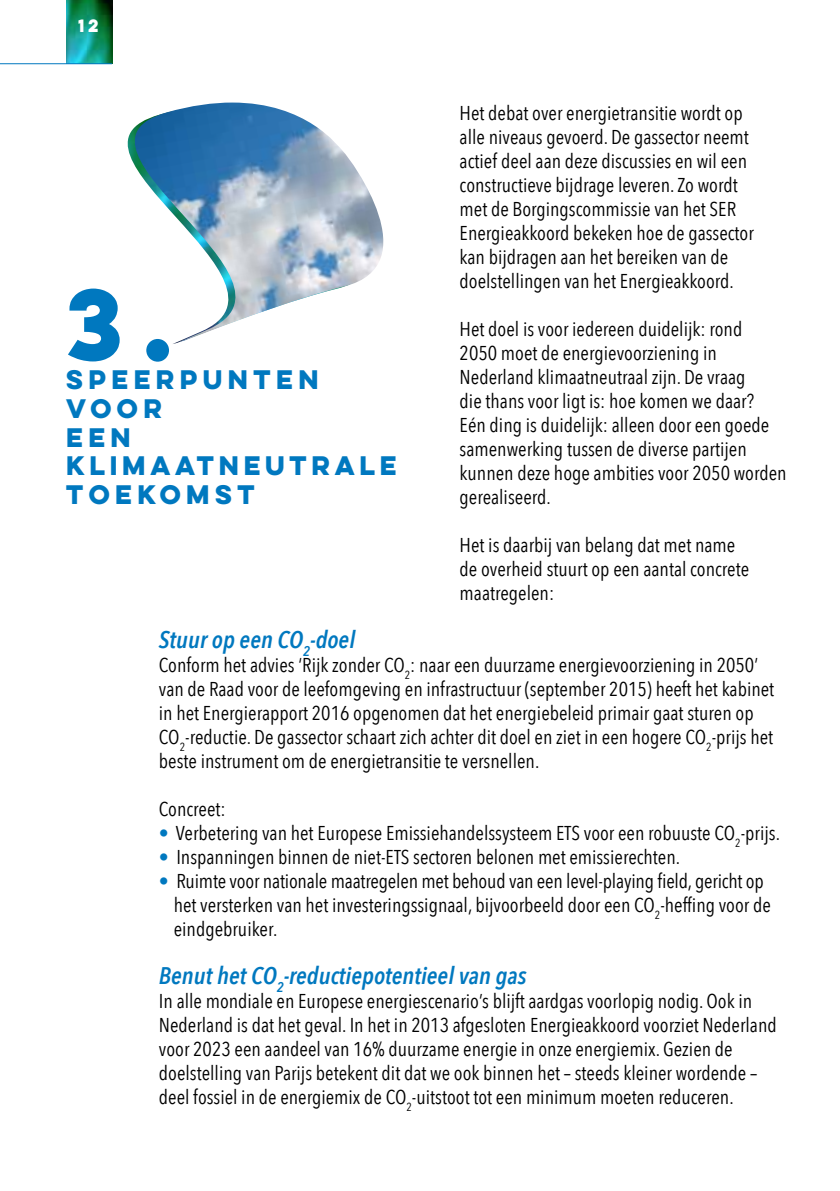
<style>
.page{position:relative;width:840px;height:1191px;background:#fff}
.page>*{position:absolute;margin:0;border:0;box-sizing:border-box;transform-origin:0 0}
.t1{font:700 90px "Lulo Clean W01 One";color:#0078bf}
.t2{font:italic 600 24px "Avenir Next Condensed";color:#0078bf}
.t3{font:700 24px/28.8px "Lulo Clean W01 One";color:#0078bf}
.t4{font:20px/24px "Avenir Next Condensed";color:#000}
.t5{font:700 16px "Lulo Clean W01 One";color:#fff}
.s1{color:#0078bf}
</style>
<div class="page">
<img style="left:67px;top:0;width:45px;height:63px">
<hr style="left:0;top:63px;width:112px;height:1px;background:#0078bf">
<img style="left:127px;top:103px;width:257px;height:241px">
<p class="t5" style="left:78px;top:15px;width:26px">12</p>
<h1 class="t1" style="left:66px;top:259px;width:128px">3.</h1>
<p class="t3" style="left:66px;top:365px;width:337px">SPEERPUNTEN<br>VOOR<br>EEN<br>KLIMAATNEUTRALE<br>TOEKOMST</p>
<p class="t4" style="left:459px;top:100px;width:295px">Het debat over energietransitie wordt op alle niveaus gevoerd. De gassector neemt actief deel aan deze discussies en wil een constructieve bijdrage leveren. Zo wordt met de Borgingscommissie van het SER Energieakkoord bekeken hoe de gassector kan bijdragen aan het bereiken van de doelstellingen van het Energieakkoord.</p>
<p class="t4" style="left:459px;top:316px;width:328px">Het doel is voor iedereen duidelijk: rond<br>2050 moet de energievoorziening in Nederland klimaatneutraal zijn. De vraag<br>die thans voor ligt is: hoe komen we daar?<br>Eén ding is duidelijk: alleen door een goede samenwerking tussen de diverse partijen kunnen deze hoge ambities voor 2050 worden gerealiseerd.</p>
<p class="t4" style="left:459px;top:532px;width:291px">Het is daarbij van belang dat met name de overheid stuurt op een aantal concrete maatregelen:</p>
<p class="t2" style="left:159px;top:625px;width:198px">Stuur op een CO<sub>2</sub>-doel</p>
<p class="t4" style="left:159px;top:652px;width:616px">Conform het advies ‘Rijk zonder CO<sub>2</sub>: naar een duurzame energievoorziening in 2050’ van de Raad voor de leefomgeving en infrastructuur (september 2015) heeft het kabinet in het Energierapport 2016 opgenomen dat het energiebeleid primair gaat sturen op CO<sub>2</sub>-reductie. De gassector schaart zich achter dit doel en ziet in een hogere CO<sub>2</sub>-prijs het beste instrument om de energietransitie te versnellen.</p>
<p class="t4" style="left:159px;top:796px;width:68px">Concreet:</p>
<p class="t4" style="left:159px;top:820px;width:622px"><span class="s1">•</span> Verbetering van het Europese Emissiehandelssysteem ETS voor een robuuste CO<sub>2</sub>-prijs.</p>
<p class="t4" style="left:159px;top:844px;width:522px"><span class="s1">•</span> Inspanningen binnen de niet-ETS sectoren belonen met emissierechten.</p>
<p class="t4" style="left:174px;top:868px;width:598px;text-indent:-15px"><span class="s1">•</span> Ruimte voor nationale maatregelen met behoud van een level-playing field, gericht op het versterken van het investeringssignaal, bijvoorbeeld door een CO<sub>2</sub>-heffing voor de eindgebruiker.</p>
<p class="t2" style="left:159px;top:961px;width:369px">Benut het CO<sub>2</sub>-reductiepotentieel van gas</p>
<p class="t4" style="left:159px;top:988px;width:619px">In alle mondiale en Europese energiescenario’s blijft aardgas voorlopig nodig. Ook in Nederland is dat het geval. In het in 2013 afgesloten Energieakkoord voorziet Nederland voor 2023 een aandeel van 16% duurzame energie in onze energiemix. Gezien de doelstelling van Parijs betekent dit dat we ook binnen het – steeds kleiner wordende – deel fossiel in de energiemix de CO<sub>2</sub>-uitstoot tot een minimum moeten reduceren.</p>
</div>
